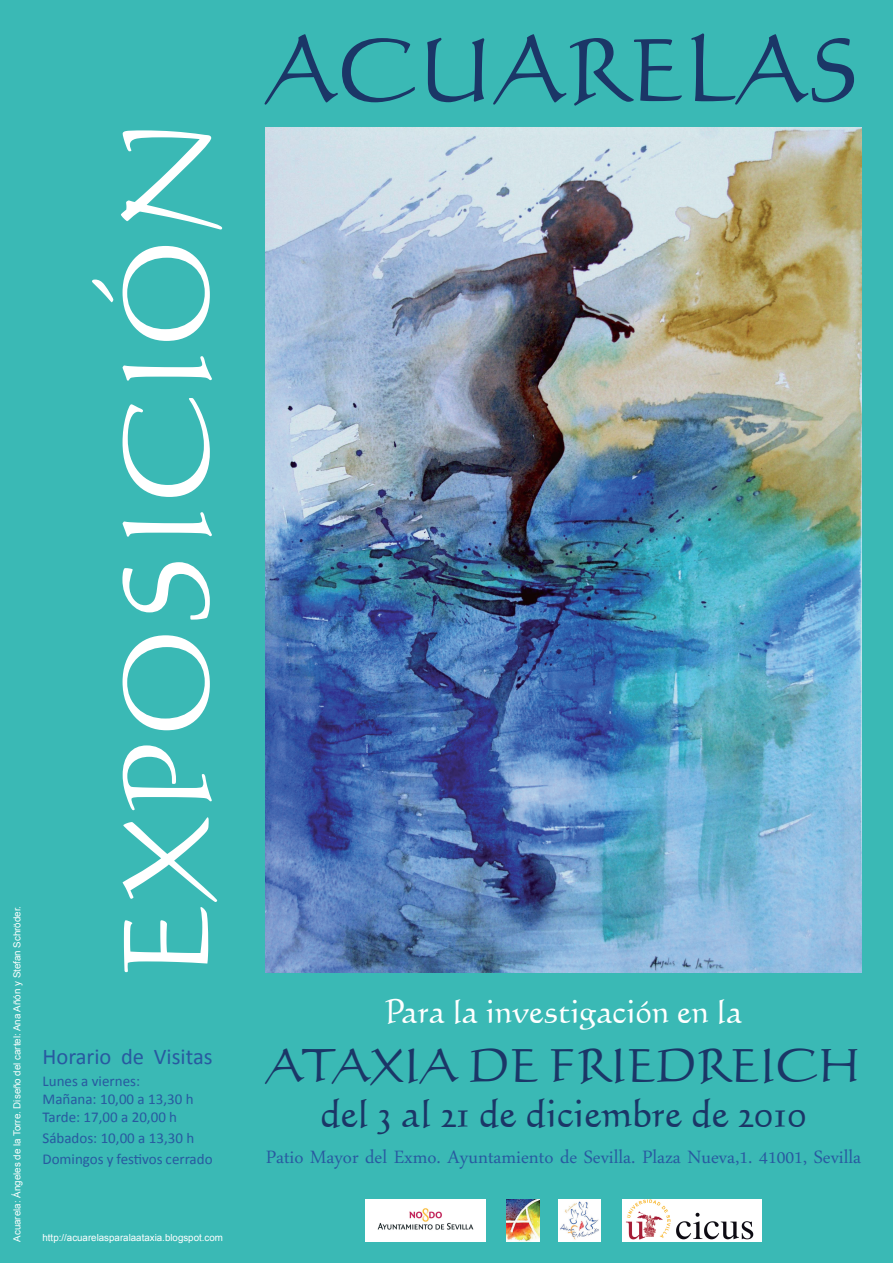
<style>
.page{position:relative;width:893px;height:1263px;background:#3ab9b5}
.page>*{position:absolute;margin:0;border:0;box-sizing:border-box;transform-origin:0 0}
.t1{font:116.25px "Calligraphic 421 BT Roman B";letter-spacing:.03em;color:#fff}
.t2{font:85.5px "Calligraphic 421 BT Roman B";letter-spacing:.01em;color:#1b3667}
.t3{font:45.75px "Calligraphic 421 BT Roman B";color:#1b3667}
.t4{font:39px "Calligraphic 421 BT Roman B";color:#1b3667}
.t5{font:33px "Calligraphic 421 BT Roman B";color:#fff}
.t6{font:26.25px "Daun Penh";color:#2859a0}
.t7{font:22.5px "Calibri";color:#2859a0}
.t8{font:15px/18px "Calibri";color:#2859a0}
.t9{font:9.75px "Arial";color:#fff}
</style>
<div class="page">
<img style="left:266px;top:128px;width:595px;height:844px">
<img style="left:507px;top:1199px;width:32px;height:43px">
<img style="left:558px;top:1199px;width:43px;height:43px">
<img style="left:622px;top:1199px;width:139px;height:43px">
<img style="left:366px;top:1199px;width:119px;height:43px">
<p class="t9" style="left:11px;top:1242px;width:337px;rotate:-90deg">Acuarela: Ángeles de la Torre. Diseño del cartel: Ana Añón y Stefan Schröder.</p>
<h1 class="t1" style="left:91px;top:978px;width:863px;rotate:-90deg">EXPOSICIÓN</h1>
<h3 class="t7" style="left:43px;top:1043px;width:172px">Horario de Visitas</h3>
<h3 class="t8" style="left:43px;top:1071px;width:153px">Lunes a viernes:<br>Mañana: 10,00 a 13,30 h<br>Tarde: 17,00 a 20,00 h</h3>
<h3 class="t8" style="left:43px;top:1126px;width:172px;line-height:21.2px">Sábados: 10,00 a 13,30 h<br>Domingos y festivos cerrado</h3>
<p class="t9" style="left:43px;top:1231px;width:182px">http://acuarelasparalaataxia.blogspot.com</p>
<h2 class="t2" style="left:266px;top:15px;width:597px">ACUARELAS</h2>
<h3 class="t5" style="left:385px;top:990px;width:359px">Para la investigación en la</h3>
<h3 class="t3" style="left:266px;top:1036px;width:597px">ATAXIA DE FRIEDREICH</h3>
<h3 class="t4" style="left:320px;top:1087px;width:488px">del 3 al 21 de diciembre de 2010</h3>
<h3 class="t6" style="left:266px;top:1138px;width:597px">Patio Mayor del Exmo. Ayuntamiento de Sevilla. Plaza Nueva,1. 41001, Sevilla</h3>
</div>
